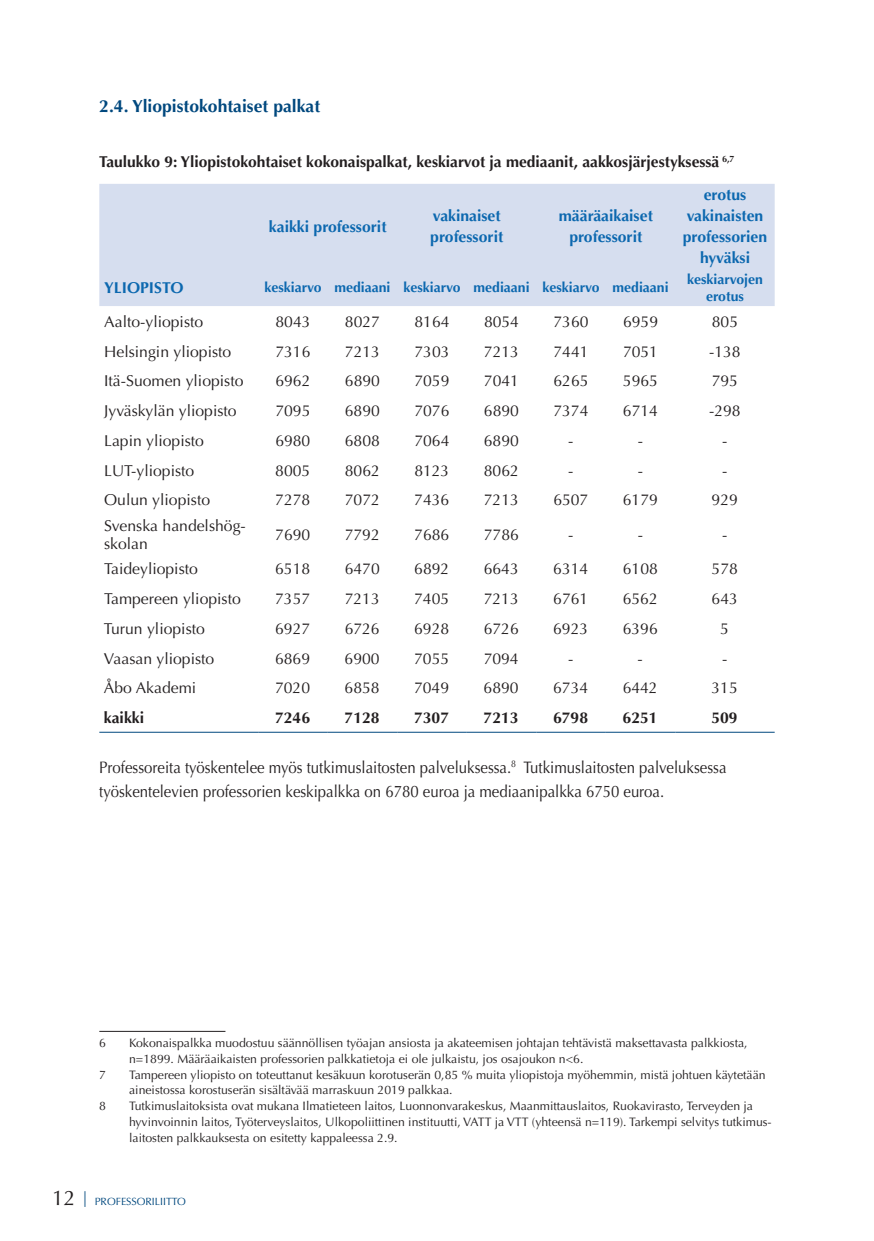
<style>
.page{position:relative;width:874px;height:1241px;background:#fff}
.page>*{position:absolute;margin:0;border:0;box-sizing:border-box;transform-origin:0 0}
.t1{font:700 17.5px "Optima LT Std";color:#01487e}
.t2{font:16.62px/23.6px "Optima LT Std";color:#231f20;scale:.9 1}
.t3{font:15.75px/17.5px "Optima LT Std";color:#231f20}
.t4{font:700 15.75px "Optima LT Std";color:#231f20}
.t5{font:700 15.75px/21px "Optima LT Std";color:#0c68af;text-align:center}
.t6{font:700 14px/17.5px "Optima LT Std";color:#0c68af;text-align:center}
.t7{font:12.25px/15.8px "Optima LT Std";color:#231f20}
.t8{font:10.5px "Optima LT Std";color:#01487e}
.s1{font-size:21px;color:#231f20}
</style>
<div class="page">
<div style="left:99px;top:184px;width:675px;height:122px;background:#d6deef"></div>
<hr style="left:99px;top:731px;width:159px;height:1px;background:#01487e">
<hr style="left:258px;top:731px;width:69px;height:1px;background:#01487e">
<hr style="left:327px;top:731px;width:70px;height:1px;background:#01487e">
<hr style="left:397px;top:731px;width:69px;height:1px;background:#01487e">
<hr style="left:466px;top:731px;width:70px;height:1px;background:#01487e">
<hr style="left:536px;top:731px;width:69px;height:1px;background:#01487e">
<hr style="left:605px;top:731px;width:70px;height:1px;background:#01487e">
<hr style="left:675px;top:731px;width:99px;height:1px;background:#01487e">
<hr style="left:99px;top:1030px;width:126px;height:1px;background:#231f20">
<h1 class="t1" style="left:99px;top:96px;width:222px">2.4. Yliopistokohtaiset palkat</h1>
<p class="t4" style="left:99px;top:152px;width:636px">Taulukko 9: Yliopistokohtaiset kokonaispalkat, keskiarvot ja mediaanit, aakkosjärjestyksessä <sup>6,7</sup></p>
<p class="t5" style="left:269px;top:216px;width:119px">kaikki professorit</p>
<p class="t5" style="left:430px;top:206px;width:74px;text-align:left">vakinaiset professorit</p>
<p class="t5" style="left:558px;top:206px;width:96px">määräaikaiset professorit</p>
<p class="t5" style="left:682px;top:185px;width:86px">erotus vakinaisten professorien hyväksi</p>
<p class="t5" style="left:104px;top:277px;width:81px">YLIOPISTO</p>
<p class="t6" style="left:264px;top:279px;width:405px">keskiarvo mediaani keskiarvo mediaani keskiarvo mediaani</p>
<p class="t6" style="left:686px;top:270px;width:77px">keskiarvojen erotus</p>
<p class="t3" style="left:104px;top:313px;width:100px">Aalto-yliopisto</p>
<p class="t3" style="left:275px;top:313px;width:37px">8043</p>
<p class="t3" style="left:345px;top:313px;width:37px">8027</p>
<p class="t3" style="left:414px;top:313px;width:37px">8164</p>
<p class="t3" style="left:484px;top:313px;width:37px">8054</p>
<p class="t3" style="left:553px;top:313px;width:37px">7360</p>
<p class="t3" style="left:622px;top:313px;width:37px">6959</p>
<p class="t3" style="left:711px;top:313px;width:28px">805</p>
<p class="t3" style="left:104px;top:342px;width:128px">Helsingin yliopisto</p>
<p class="t3" style="left:275px;top:342px;width:37px">7316</p>
<p class="t3" style="left:345px;top:342px;width:37px">7213</p>
<p class="t3" style="left:414px;top:342px;width:37px">7303</p>
<p class="t3" style="left:483px;top:342px;width:37px">7213</p>
<p class="t3" style="left:553px;top:342px;width:37px">7441</p>
<p class="t3" style="left:622px;top:342px;width:37px">7051</p>
<p class="t3" style="left:708px;top:342px;width:33px">-138</p>
<p class="t3" style="left:104px;top:372px;width:141px">Itä-Suomen yliopisto</p>
<p class="t3" style="left:275px;top:372px;width:37px">6962</p>
<p class="t3" style="left:345px;top:372px;width:37px">6890</p>
<p class="t3" style="left:414px;top:372px;width:37px">7059</p>
<p class="t3" style="left:483px;top:372px;width:37px">7041</p>
<p class="t3" style="left:553px;top:372px;width:37px">6265</p>
<p class="t3" style="left:622px;top:372px;width:37px">5965</p>
<p class="t3" style="left:711px;top:372px;width:28px">795</p>
<p class="t3" style="left:104px;top:402px;width:134px">Jyväskylän yliopisto</p>
<p class="t3" style="left:275px;top:402px;width:37px">7095</p>
<p class="t3" style="left:345px;top:402px;width:37px">6890</p>
<p class="t3" style="left:414px;top:402px;width:37px">7076</p>
<p class="t3" style="left:483px;top:402px;width:37px">6890</p>
<p class="t3" style="left:553px;top:402px;width:37px">7374</p>
<p class="t3" style="left:622px;top:402px;width:37px">6714</p>
<p class="t3" style="left:708px;top:402px;width:33px">-298</p>
<p class="t3" style="left:104px;top:432px;width:101px">Lapin yliopisto</p>
<p class="t3" style="left:275px;top:432px;width:37px">6980</p>
<p class="t3" style="left:344px;top:432px;width:37px">6808</p>
<p class="t3" style="left:414px;top:432px;width:37px">7064</p>
<p class="t3" style="left:483px;top:432px;width:37px">6890</p>
<p class="t3" style="left:568px;top:432px;width:7px">-</p>
<p class="t3" style="left:637px;top:432px;width:7px">-</p>
<p class="t3" style="left:721px;top:432px;width:7px">-</p>
<p class="t3" style="left:104px;top:462px;width:92px">LUT-yliopisto</p>
<p class="t3" style="left:275px;top:462px;width:37px">8005</p>
<p class="t3" style="left:344px;top:462px;width:37px">8062</p>
<p class="t3" style="left:414px;top:462px;width:37px">8123</p>
<p class="t3" style="left:483px;top:462px;width:37px">8062</p>
<p class="t3" style="left:568px;top:462px;width:7px">-</p>
<p class="t3" style="left:637px;top:462px;width:7px">-</p>
<p class="t3" style="left:721px;top:462px;width:7px">-</p>
<p class="t3" style="left:104px;top:491px;width:107px">Oulun yliopisto</p>
<p class="t3" style="left:275px;top:491px;width:37px">7278</p>
<p class="t3" style="left:344px;top:491px;width:37px">7072</p>
<p class="t3" style="left:414px;top:491px;width:37px">7436</p>
<p class="t3" style="left:483px;top:491px;width:37px">7213</p>
<p class="t3" style="left:553px;top:491px;width:37px">6507</p>
<p class="t3" style="left:622px;top:491px;width:37px">6179</p>
<p class="t3" style="left:711px;top:491px;width:28px">929</p>
<p class="t3" style="left:104px;top:517px;width:143px">Svenska handelshög&shy;skolan</p>
<p class="t3" style="left:275px;top:526px;width:37px">7690</p>
<p class="t3" style="left:344px;top:526px;width:37px">7792</p>
<p class="t3" style="left:414px;top:526px;width:37px">7686</p>
<p class="t3" style="left:483px;top:526px;width:37px">7786</p>
<p class="t3" style="left:568px;top:526px;width:7px">-</p>
<p class="t3" style="left:637px;top:526px;width:7px">-</p>
<p class="t3" style="left:721px;top:526px;width:7px">-</p>
<p class="t3" style="left:104px;top:560px;width:95px">Taideyliopisto</p>
<p class="t3" style="left:275px;top:560px;width:37px">6518</p>
<p class="t3" style="left:344px;top:560px;width:37px">6470</p>
<p class="t3" style="left:414px;top:560px;width:37px">6892</p>
<p class="t3" style="left:483px;top:560px;width:37px">6643</p>
<p class="t3" style="left:553px;top:560px;width:37px">6314</p>
<p class="t3" style="left:622px;top:560px;width:37px">6108</p>
<p class="t3" style="left:711px;top:560px;width:28px">578</p>
<p class="t3" style="left:104px;top:590px;width:138px">Tampereen yliopisto</p>
<p class="t3" style="left:275px;top:590px;width:37px">7357</p>
<p class="t3" style="left:344px;top:590px;width:37px">7213</p>
<p class="t3" style="left:414px;top:590px;width:37px">7405</p>
<p class="t3" style="left:483px;top:590px;width:37px">7213</p>
<p class="t3" style="left:553px;top:590px;width:37px">6761</p>
<p class="t3" style="left:622px;top:590px;width:37px">6562</p>
<p class="t3" style="left:711px;top:590px;width:28px">643</p>
<p class="t3" style="left:104px;top:620px;width:102px">Turun yliopisto</p>
<p class="t3" style="left:275px;top:620px;width:37px">6927</p>
<p class="t3" style="left:344px;top:620px;width:37px">6726</p>
<p class="t3" style="left:414px;top:620px;width:37px">6928</p>
<p class="t3" style="left:483px;top:620px;width:37px">6726</p>
<p class="t3" style="left:553px;top:620px;width:37px">6923</p>
<p class="t3" style="left:622px;top:620px;width:37px">6396</p>
<p class="t3" style="left:720px;top:620px;width:10px">5</p>
<p class="t3" style="left:104px;top:649px;width:112px">Vaasan yliopisto</p>
<p class="t3" style="left:275px;top:649px;width:37px">6869</p>
<p class="t3" style="left:344px;top:649px;width:37px">6900</p>
<p class="t3" style="left:414px;top:649px;width:37px">7055</p>
<p class="t3" style="left:483px;top:649px;width:37px">7094</p>
<p class="t3" style="left:568px;top:649px;width:7px">-</p>
<p class="t3" style="left:637px;top:649px;width:7px">-</p>
<p class="t3" style="left:721px;top:649px;width:7px">-</p>
<p class="t3" style="left:104px;top:679px;width:94px">Åbo Akademi</p>
<p class="t3" style="left:275px;top:679px;width:37px">7020</p>
<p class="t3" style="left:344px;top:679px;width:37px">6858</p>
<p class="t3" style="left:414px;top:679px;width:37px">7049</p>
<p class="t3" style="left:483px;top:679px;width:37px">6890</p>
<p class="t3" style="left:553px;top:679px;width:37px">6734</p>
<p class="t3" style="left:622px;top:679px;width:37px">6442</p>
<p class="t3" style="left:711px;top:679px;width:28px">315</p>
<p class="t4" style="left:104px;top:708px;width:42px">kaikki</p>
<p class="t4" style="left:275px;top:708px;width:37px">7246</p>
<p class="t4" style="left:344px;top:708px;width:37px">7128</p>
<p class="t4" style="left:414px;top:708px;width:37px">7307</p>
<p class="t4" style="left:483px;top:708px;width:37px">7213</p>
<p class="t4" style="left:553px;top:708px;width:37px">6798</p>
<p class="t4" style="left:622px;top:708px;width:37px">6251</p>
<p class="t4" style="left:711px;top:708px;width:28px">509</p>
<h2 class="t2" style="left:99px;top:755px;width:698px">Professoreita työskentelee myös tutkimuslaitosten palveluksessa.<sup>8</sup> Tutkimuslaitosten palveluksessa työskentelevien professorien keskipalkka on 6780 euroa ja mediaanipalkka 6750 euroa.</h2>
<p class="t7" style="left:99px;top:1035px;width:8px">6</p>
<p class="t7" style="left:129px;top:1035px;width:619px">Kokonaispalkka muodostuu säännöllisen työajan ansiosta ja akateemisen johtajan tehtävistä maksettavasta palkkiosta, n=1899. Määräaikaisten professorien palkkatietoja ei ole julkaistu, jos osajoukon n&lt;6.</p>
<p class="t7" style="left:99px;top:1066px;width:8px">7</p>
<p class="t7" style="left:129px;top:1066px;width:637px">Tampereen yliopisto on toteuttanut kesäkuun korotuserän 0,85 % muita yliopistoja myöhemmin, mistä johtuen käytetään aineistossa korostuserän sisältävää marraskuun 2019 palkkaa.</p>
<p class="t7" style="left:99px;top:1098px;width:8px">8</p>
<p class="t7" style="left:129px;top:1098px;width:643px">Tutkimuslaitoksista ovat mukana Ilmatieteen laitos, Luonnonvarakeskus, Maanmittauslaitos, Ruokavirasto, Terveyden ja hyvinvoinnin laitos, Työterveyslaitos, Ulkopoliittinen instituutti, VATT ja VTT (yhteensä n=119). Tarkempi selvitys tutkimus&shy;laitosten palkkauksesta on esitetty kappaleessa 2.9.</p>
<p class="t8" style="left:52px;top:1195px;width:135px"><span class="s1">12</span> <sup>|</sup> PROFESSORILIITTO</p>
</div>
